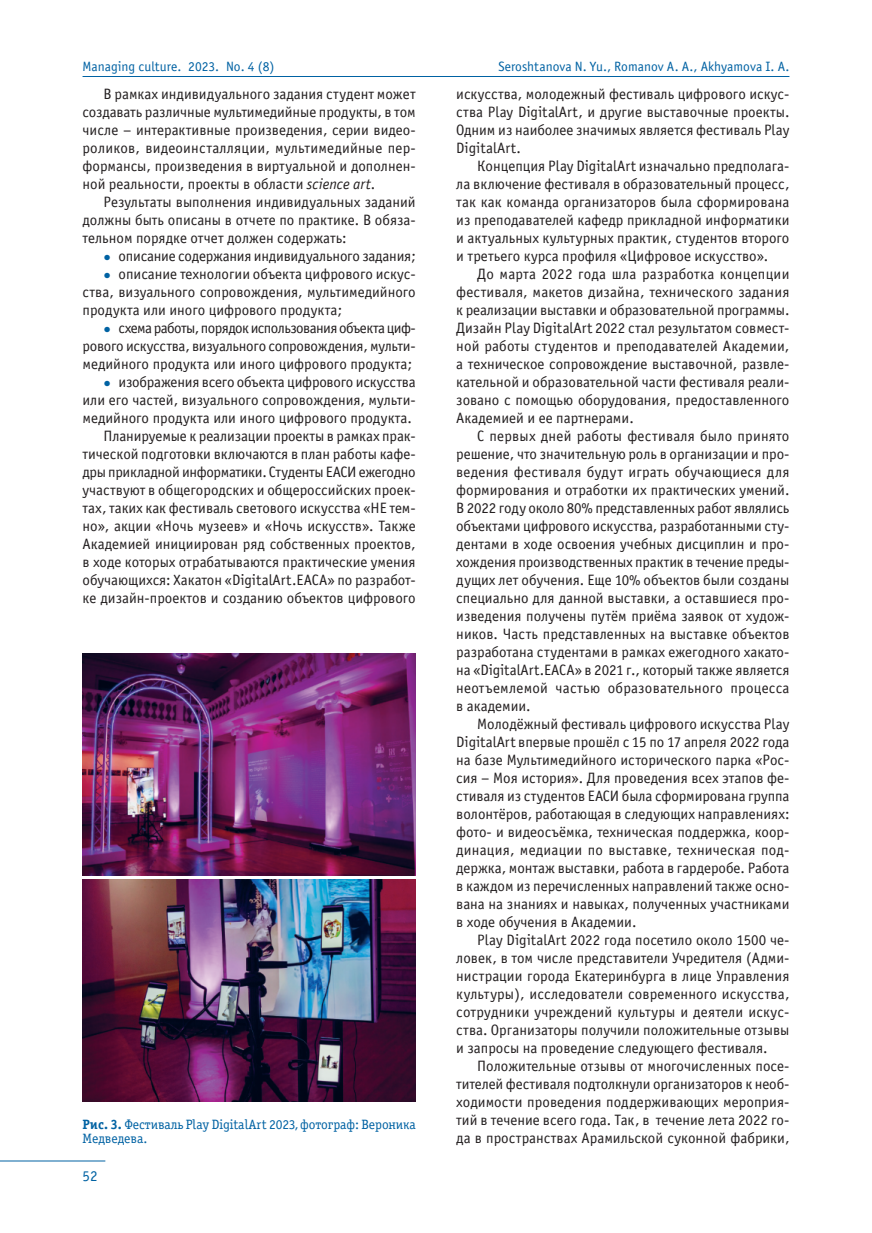
<style>
.page{position:relative;width:872px;height:1233px;background:#fff}
.page>*{position:absolute;margin:0;border:0;box-sizing:border-box;transform-origin:0 0}
.t1{font:15px/18px "ITC Officina Sans";color:#231f20;text-align:justify}
.t2{font:15px "ITC Officina Sans";color:#0062a3}
.t3{font:13.5px "ITC Officina Sans";color:#0062a3}
.t4{font:13.5px/13.5px "ITC Officina Serif";letter-spacing:-.005em;color:#0062a3}
.s1{font-style:italic}
.s2{color:#0062a3}
.s3{font-weight:700}
</style>
<div class="page">
<hr style="left:82px;top:76px;width:707px;height:1px;background:#0062a3">
<hr style="left:0;top:1161px;width:105px;height:1px;background:#0062a3">
<img style="left:82px;top:653px;width:333px;height:222px">
<img style="left:82px;top:880px;width:334px;height:222px">
<p class="t3" style="left:82px;top:57px;width:193px">Managing culture. 2023. No. 4 (8)</p>
<p class="t3" style="left:498px;top:57px;width:292px">Seroshtanova N. Yu., Romanov A. A., Akhyamova I. A.</p>
<p class="t1" style="left:82px;top:84px;width:335px;text-indent:21px">В рамках индивидуального задания студент может создавать различные мультимедийные продукты, в том числе – интерактивные произведения, серии видео&shy;роликов, видеоинсталляции, мультимедийные пер&shy;формансы, произведения в виртуальной и дополнен&shy;ной реальности, проекты в области <span class="s1">science art</span>.</p>
<p class="t1" style="left:82px;top:192px;width:334px;text-indent:21px">Результаты выполнения индивидуальных заданий должны быть описаны в отчете по практике. В обяза&shy;тельном порядке отчет должен содержать:</p>
<p class="t1" style="left:104px;top:246px;width:313px"><span class="s2">•</span> описание содержания индивидуального задания;</p>
<p class="t1" style="left:82px;top:264px;width:335px;text-indent:21px"><span class="s2">•</span> описание технологии объекта цифрового искус&shy;ства, визуального сопровождения, мультимедийного продукта или иного цифрового продукта;</p>
<p class="t1" style="left:82px;top:318px;width:335px;text-indent:21px"><span class="s2">•</span> схема работы, порядок использования объекта циф&shy;рового искусства, визуального сопровождения, мульти&shy;медийного продукта или иного цифрового продукта;</p>
<p class="t1" style="left:82px;top:372px;width:335px;text-align:right"><span class="s2">•</span> изображения всего объекта цифрового искусства или его частей, визуального сопровождения, мульти&shy;медийного продукта или иного цифрового продукта.<br>Планируемые к реализации проекты в рамках прак&shy;тической подготовки включаются в план работы кафе&shy;дры прикладной информатики. Студенты ЕАСИ ежегодно участвуют в общегородских и общероссийских проек&shy;тах, таких как фестиваль светового искусства «НЕ тем&shy;но», акции «Ночь музеев» и «Ночь искусств». Также Академией инициирован ряд собственных проектов, в ходе которых отрабатываются практические умения обучающихся: Хакатон «DigitalArt.EACA» по разработ&shy;ке дизайн-проектов и созданию объектов цифрового</p>
<p class="t1" style="left:456px;top:84px;width:334px">искусства, молодежный фестиваль цифрового искус&shy;ства Play DigitalArt, и другие выставочные проекты.<br>Одним из наиболее значимых является фестиваль Play DigitalArt.</p>
<p class="t1" style="left:456px;top:156px;width:335px;text-indent:21px">Концепция Play DigitalArt изначально предполага&shy;ла включение фестиваля в образовательный процесс, так как команда организаторов была сформирована из преподавателей кафедр прикладной информатики и актуальных культурных практик, студентов второго и третьего курса профиля «Цифровое искусство».</p>
<p class="t1" style="left:456px;top:264px;width:335px;text-indent:21px">До марта 2022 года шла разработка концепции фестиваля, макетов дизайна, технического задания к реализации выставки и образовательной программы.<br>Дизайн Play DigitalArt 2022 стал результатом совмест&shy;ной работы студентов и преподавателей Академии, а техническое сопровождение выставочной, развле&shy;кательной и образовательной части фестиваля реали&shy;зовано с помощью оборудования, предоставленного Академией и ее партнерами.</p>
<p class="t1" style="left:456px;top:426px;width:335px;text-indent:21px">С первых дней работы фестиваля было принято решение, что значительную роль в организации и про&shy;ведения фестиваля будут играть обучающиеся для формирования и отработки их практических умений.<br>В 2022 году около 80% представленных работ являлись объектами цифрового искусства, разработанными сту&shy;дентами в ходе освоения учебных дисциплин и про&shy;хождения производственных практик в течение преды&shy;дущих лет обучения. Еще 10% объектов были созданы специально для данной выставки, а оставшиеся про&shy;изведения получены путём приёма заявок от худож&shy;ников. Часть представленных на выставке объектов разработана студентами в рамках ежегодного хакато&shy;на «DigitalArt.EACA» в 2021 г., который также является неотъемлемой частью образовательного процесса в академии.</p>
<p class="t1" style="left:456px;top:714px;width:335px;text-indent:21px">Молодёжный фестиваль цифрового искусства Play DigitalArt впервые прошёл с 15 по 17 апреля 2022 года на базе Мультимедийного исторического парка «Рос&shy;сия – Моя история». Для проведения всех этапов фе&shy;стиваля из студентов ЕАСИ была сформирована группа волонтёров, работающая в следующих направлениях: фото- и видеосъёмка, техническая поддержка, коор&shy;динация, медиации по выставке, техническая под&shy;держка, монтаж выставки, работа в гардеробе. Работа в каждом из перечисленных направлений также осно&shy;вана на знаниях и навыках, полученных участниками в ходе обучения в Академии.</p>
<p class="t1" style="left:456px;top:930px;width:335px;text-indent:21px">Play DigitalArt 2022 года посетило около 1500 че&shy;ловек, в том числе представители Учредителя (Адми&shy;нистрации города Екатеринбурга в лице Управления культуры), исследователи современного искусства, сотрудники учреждений культуры и деятели искус&shy;ства. Организаторы получили положительные отзывы и запросы на проведение следующего фестиваля.</p>
<p class="t1" style="left:456px;top:1056px;width:335px;text-indent:21px">Положительные отзывы от многочисленных посе&shy;тителей фестиваля подтолкнули организаторов к необ&shy;ходимости проведения поддерживающих мероприя&shy;тий в течение всего года. Так, в течение лета 2022 го&shy;да в пространствах Арамильской суконной фабрики,</p>
<p class="t4" style="left:82px;top:1118px;width:334px"><span class="s3">Рис. 3.</span> Фестиваль Play DigitalArt 2023, фотограф: Вероника<br>Медведева.</p>
<p class="t2" style="left:82px;top:1166px;width:16px">52</p>
</div>
